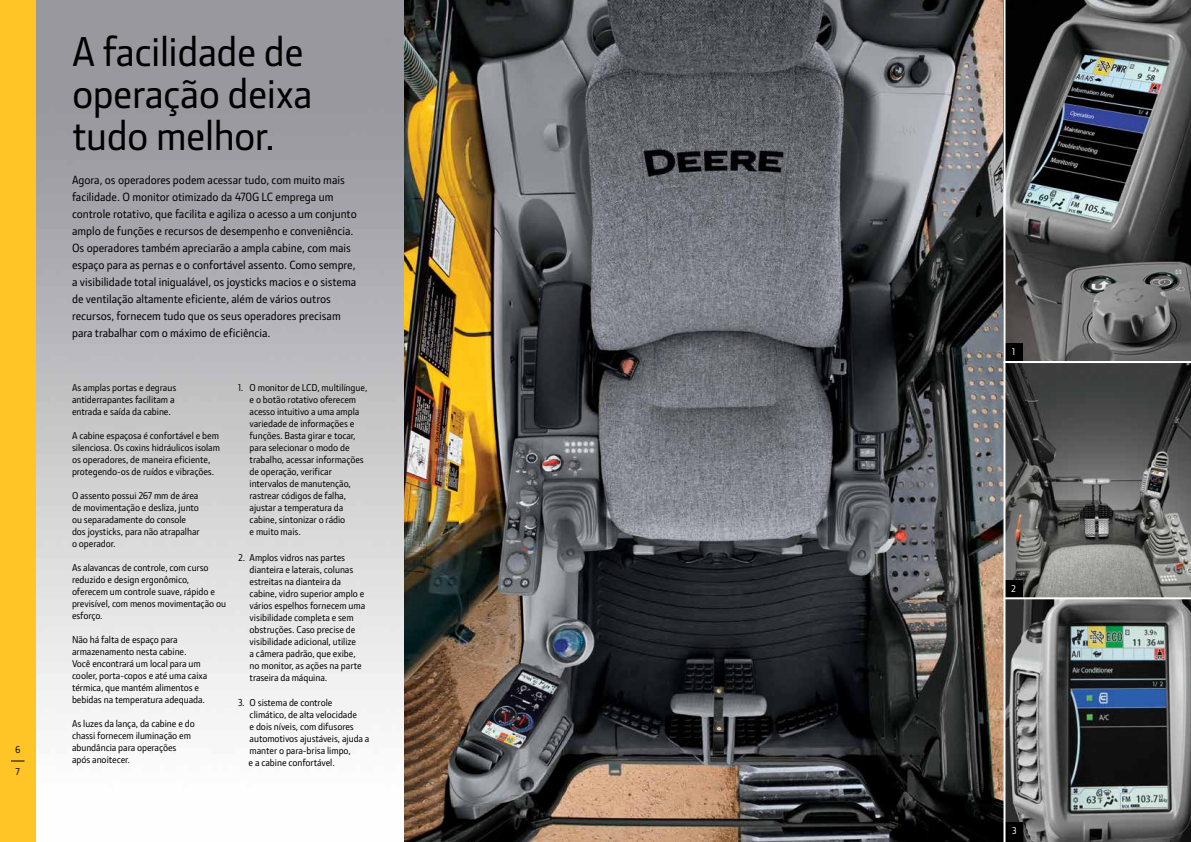
<style>
.page{position:relative;width:1191px;height:842px;background:#fff}
.page>*{position:absolute;margin:0;border:0;box-sizing:border-box;transform-origin:0 0}
.t1{font:500 42px/42px "JD Sans Pro";letter-spacing:-.01em;color:#000}
.t2{font:500 12px/17px "JD Sans Pro";color:#000}
.t3{font:500 10px/12px "JD Sans Pro";letter-spacing:-.005em;color:#000}
.t4{font:500 10px "JD Sans Pro";color:#fff}
</style>
<div class="page">
<img style="left:404px;top:0;width:599px;height:842px">
<img style="left:1005px;top:599px;width:186px;height:243px">
<img style="left:1005px;top:0;width:186px;height:361px">
<svg style="left:1005px;top:363px;width:186px;height:234px;background:#5e5e5d"></svg>
<div style="left:1005px;top:344px;width:17px;height:17px;background:#000"></div>
<div style="left:1005px;top:581px;width:17px;height:17px;background:#000"></div>
<svg style="left:1005px;top:822px;width:18px;height:20px"></svg>
<div style="left:0;top:0;width:36px;height:842px;background:#ffc425"></div>
<svg style="left:11px;top:760px;width:14px;height:1px"></svg>
<hr style="left:1003px;top:597px;width:188px;height:2px;background:#fff">
<p class="t3" style="left:15px;top:743px;width:7px">6</p>
<p class="t3" style="left:15px;top:765px;width:6px">7</p>
<h1 class="t1" style="left:72px;top:30px;width:242px">A facilidade de operação deixa tudo melhor.</h1>
<p class="t2" style="left:72px;top:171px;width:286px">Agora, os operadores podem acessar tudo, com muito mais facilidade. O monitor otimizado da 470G LC emprega um controle rotativo, que facilita e agiliza o acesso a um conjunto amplo de funções e recursos de desempenho e conveniência.<br>Os operadores também apreciarão a ampla cabine, com mais espaço para as pernas e o confortável assento. Como sempre, a visibilidade total inigualável, os joysticks macios e o sistema de ventilação altamente eficiente, além de vários outros recursos, fornecem tudo que os seus operadores precisam para trabalhar com o máximo de eficiência.</p>
<p class="t3" style="left:72px;top:381px;width:106px">As amplas portas e degraus antiderrapantes facilitam a entrada e saída da cabine.</p>
<p class="t3" style="left:72px;top:429px;width:149px">A cabine espaçosa é confortável e bem silenciosa. Os coxins hidráulicos isolam os operadores, de maneira eficiente, protegendo-os de ruídos e vibrações.</p>
<p class="t3" style="left:72px;top:489px;width:129px">O assento possui 267 mm de área de movimentação e desliza, junto ou separadamente do console dos joysticks, para não atrapalhar o operador.</p>
<p class="t3" style="left:72px;top:561px;width:156px">As alavancas de controle, com curso reduzido e design ergonômico, oferecem um controle suave, rápido e previsível, com menos movimentação ou esforço.</p>
<p class="t3" style="left:72px;top:633px;width:137px">Não há falta de espaço para armazenamento nesta cabine.<br>Você encontrará um local para um cooler, porta-copos e até uma caixa térmica, que mantém alimentos e bebidas na temperatura adequada.</p>
<p class="t3" style="left:72px;top:717px;width:124px">As luzes da lança, da cabine e do chassi fornecem iluminação em abundância para operações após anoitecer.</p>
<p class="t3" style="left:250px;top:381px;width:119px;text-indent:-11px">1. O monitor de LCD, multilíngue, e o botão rotativo oferecem acesso intuitivo a uma ampla variedade de informações e funções. Basta girar e tocar, para selecionar o modo de trabalho, acessar informações de operação, verificar intervalos de manutenção, rastrear códigos de falha, ajustar a temperatura da cabine, sintonizar o rádio<br>e muito mais.</p>
<p class="t3" style="left:250px;top:551px;width:117px;text-indent:-11px">2. Amplos vidros nas partes dianteira e laterais, colunas estreitas na dianteira da cabine, vidro superior amplo e vários espelhos fornecem uma visibilidade completa e sem obstruções. Caso precise de visibilidade adicional, utilize<br>a câmera padrão, que exibe, no monitor, as ações na parte traseira da máquina.</p>
<p class="t3" style="left:249px;top:696px;width:122px;text-indent:-10px">3. O sistema de controle climático, de alta velocidade<br>e dois níveis, com difusores automotivos ajustáveis, ajuda a manter o para-brisa limpo,<br>e a cabine confortável.</p>
<p class="t4" style="left:1012px;top:345px;width:4px">1</p>
<p class="t4" style="left:1011px;top:582px;width:6px">2</p>
<p class="t4" style="left:1012px;top:824px;width:6px">3</p>
</div>
